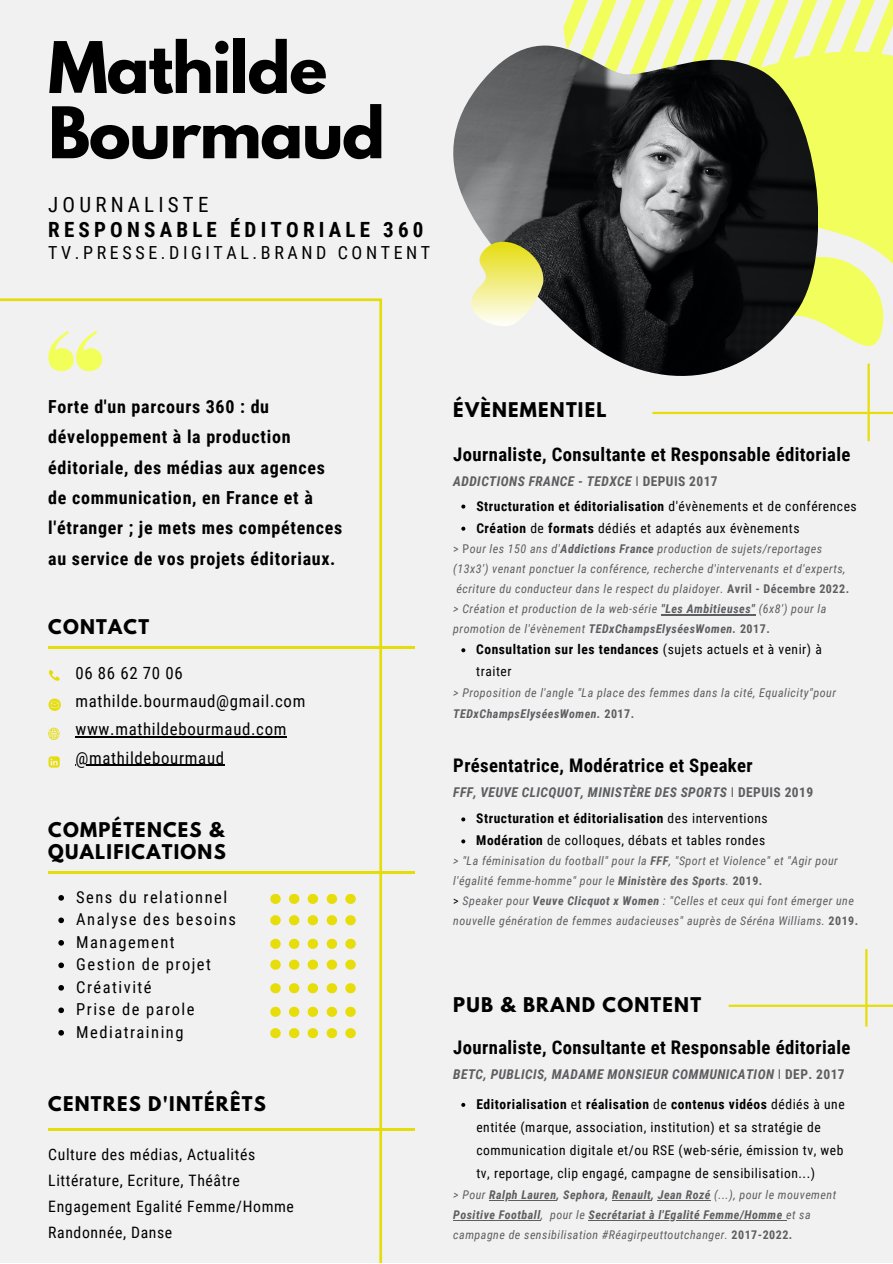
<style>
.page{position:relative;width:893px;height:1264px;background:#fff}
.page>*{position:absolute;margin:0;border:0;box-sizing:border-box;transform-origin:0 0}
.t1{font:700 63px/65.2px "League Spartan";letter-spacing:-.02em;color:#000}
.t2{font:700 21px "Roboto Condensed";letter-spacing:.2em;color:#010101}
.t3{font:21px "Roboto Condensed";letter-spacing:.2em;color:#010101}
.t4{font:700 18.75px "Roboto Condensed";letter-spacing:.02em;color:#010101}
.t5{font:700 18px/30.3px "Roboto Condensed";letter-spacing:.04em;color:#010101}
.t6{font:700 18px/21.3px "League Spartan";letter-spacing:.07em;color:#010101}
.t7{font:18px "Roboto Condensed";letter-spacing:.2em;color:#010101}
.t8{font:16.8px/28px "Roboto Condensed";letter-spacing:.04em;color:#010101}
.t9{font:16.5px/22.5px "Roboto Condensed";letter-spacing:.09em;color:#010101}
.t10{font:15.75px/25.8px "Roboto Condensed";letter-spacing:.04em;color:#010101}
.t11{font:13.5px/23px "Roboto Condensed";letter-spacing:.04em;color:#010101}
.t12{font:italic 700 13.5px/26.7px "Roboto Condensed";letter-spacing:.03em;color:#5d5e60}
.t13{font:700 13.5px/24.8px "Roboto Condensed";letter-spacing:.04em;color:#010101}
.t14{font:italic 12px/20.1px "Roboto Condensed";letter-spacing:.04em;color:#5d5e60}
.s1{font-style:italic;color:#5d5e60}
.s2{font-weight:400;color:#5d5e60}
.s3{color:#5d5e60}
.s4{font-weight:400}
.s5{font-weight:700}
.s6{font-style:normal}
.s7{font-weight:700;font-style:normal}
.s8{font-weight:400;font-style:normal}
.s9{font-style:normal;color:#010101}
.s10{font-weight:400;font-style:normal;color:#010101}
</style>
<div class="page">
<div style="left:0;top:0;width:892px;height:1262px;background:#f1f1f2"></div>
<svg style="left:538px;top:0;width:354px;height:220px;fill:#f1fe5c"></svg>
<svg style="left:817px;top:220px;width:75px;height:188px"></svg>
<hr style="left:0;top:301px;width:1px;height:961px;background:#e5dc0b">
<hr style="left:379px;top:301px;width:3px;height:961px;background:#e5dc0b">
<hr style="left:0;top:1263px;width:379px;height:1px;background:#e5dc0b">
<hr style="left:0;top:298px;width:379px;height:3px;background:#e5dc0b">
<hr style="left:75px;top:736px;width:212px;height:1px;background:#010101">
<hr style="left:75px;top:764px;width:150px;height:1px;background:#010101">
<hr style="left:48px;top:646px;width:367px;height:3px;background:#e5dc0b">
<hr style="left:48px;top:871px;width:367px;height:2px;background:#e5dc0b">
<hr style="left:48px;top:1127px;width:367px;height:3px;background:#e5dc0b">
<img style="left:453px;top:46px;width:364px;height:330px">
<svg style="left:471px;top:242px;width:72px;height:84px"></svg>
<svg style="left:48px;top:727px;width:11px;height:13px"></svg>
<svg style="left:49px;top:670px;width:11px;height:11px"></svg>
<svg style="left:48px;top:756px;width:12px;height:11px"></svg>
<svg style="left:48px;top:698px;width:13px;height:13px"></svg>
<svg style="left:461px;top:504px;width:4px;height:4px"></svg>
<svg style="left:461px;top:526px;width:4px;height:4px"></svg>
<svg style="left:461px;top:648px;width:4px;height:4px"></svg>
<hr style="left:661px;top:614px;width:94px;height:1px;background:#5d5e60">
<svg style="left:461px;top:817px;width:4px;height:4px"></svg>
<svg style="left:461px;top:839px;width:4px;height:4px"></svg>
<svg style="left:461px;top:1102px;width:4px;height:4px"></svg>
<hr style="left:489px;top:1199px;width:67px;height:1px;background:#5d5e60">
<hr style="left:612px;top:1199px;width:39px;height:1px;background:#5d5e60">
<hr style="left:658px;top:1199px;width:53px;height:1px;background:#5d5e60">
<hr style="left:453px;top:1219px;width:88px;height:1px;background:#5d5e60">
<hr style="left:588px;top:1219px;width:194px;height:1px;background:#5d5e60">
<svg style="left:58px;top:895px;width:6px;height:5px"></svg>
<svg style="left:58px;top:917px;width:6px;height:6px"></svg>
<svg style="left:58px;top:940px;width:6px;height:5px"></svg>
<svg style="left:58px;top:962px;width:6px;height:6px"></svg>
<svg style="left:58px;top:985px;width:6px;height:5px"></svg>
<svg style="left:58px;top:1007px;width:6px;height:6px"></svg>
<svg style="left:58px;top:1030px;width:6px;height:5px"></svg>
<svg style="left:270px;top:894px;width:11px;height:9px"></svg>
<svg style="left:289px;top:894px;width:10px;height:9px"></svg>
<svg style="left:307px;top:894px;width:11px;height:9px"></svg>
<svg style="left:326px;top:894px;width:11px;height:9px"></svg>
<svg style="left:345px;top:894px;width:11px;height:9px"></svg>
<svg style="left:270px;top:915px;width:11px;height:10px"></svg>
<svg style="left:289px;top:915px;width:10px;height:10px"></svg>
<svg style="left:307px;top:915px;width:11px;height:10px"></svg>
<svg style="left:326px;top:915px;width:11px;height:10px"></svg>
<svg style="left:345px;top:915px;width:11px;height:10px"></svg>
<svg style="left:270px;top:938px;width:11px;height:10px"></svg>
<svg style="left:289px;top:938px;width:10px;height:10px"></svg>
<svg style="left:307px;top:938px;width:11px;height:10px"></svg>
<svg style="left:326px;top:938px;width:11px;height:10px"></svg>
<svg style="left:345px;top:938px;width:11px;height:10px"></svg>
<svg style="left:270px;top:959px;width:11px;height:10px"></svg>
<svg style="left:289px;top:959px;width:10px;height:10px"></svg>
<svg style="left:307px;top:959px;width:11px;height:10px"></svg>
<svg style="left:326px;top:959px;width:11px;height:10px"></svg>
<svg style="left:345px;top:959px;width:11px;height:10px"></svg>
<svg style="left:270px;top:983px;width:11px;height:10px"></svg>
<svg style="left:289px;top:983px;width:10px;height:10px"></svg>
<svg style="left:307px;top:983px;width:11px;height:10px"></svg>
<svg style="left:326px;top:983px;width:11px;height:10px"></svg>
<svg style="left:345px;top:983px;width:11px;height:10px"></svg>
<svg style="left:270px;top:1006px;width:11px;height:10px"></svg>
<svg style="left:289px;top:1006px;width:10px;height:10px"></svg>
<svg style="left:307px;top:1006px;width:11px;height:10px"></svg>
<svg style="left:326px;top:1006px;width:11px;height:10px"></svg>
<svg style="left:345px;top:1006px;width:11px;height:10px"></svg>
<svg style="left:270px;top:1028px;width:11px;height:10px"></svg>
<svg style="left:289px;top:1028px;width:10px;height:10px"></svg>
<svg style="left:307px;top:1028px;width:11px;height:10px"></svg>
<svg style="left:326px;top:1028px;width:11px;height:10px"></svg>
<svg style="left:345px;top:1028px;width:11px;height:10px"></svg>
<hr style="left:652px;top:412px;width:240px;height:2px;background:#e6dd0a">
<hr style="left:728px;top:1004px;width:164px;height:2px;background:#e6dd0a">
<hr style="left:867px;top:363px;width:2px;height:78px;background:#e6dd0a">
<hr style="left:865px;top:949px;width:2px;height:77px;background:#e6dd0a">
<svg style="left:48px;top:331px;width:54px;height:40px"></svg>
<h1 class="t1" style="left:48px;top:43px;width:338px">Mathilde<br>Bourmaud</h1>
<h2 class="t3" style="left:48px;top:192px;width:162px">JOURNALISTE</h2>
<h2 class="t2" style="left:48px;top:217px;width:376px">RESPONSABLE ÉDITORIALE 360</h2>
<h3 class="t7" style="left:48px;top:242px;width:383px">TV.PRESSE.DIGITAL.BRAND CONTENT</h3>
<h3 class="t5" style="left:48px;top:391px;width:295px">Forte d'un parcours 360 : du développement à la production éditoriale, des médias aux agences de communication, en France et à l'étranger ; je mets mes compétences au service de vos projets éditoriaux.</h3>
<h3 class="t6" style="left:48px;top:618px;width:102px">CONTACT</h3>
<h3 class="t8" style="left:75px;top:659px;width:231px">06 86 62 70 06 mathilde.bourmaud@gmail.com www.mathildebourmaud.com @mathildebourmaud</h3>
<h3 class="t6" style="left:48px;top:821px;width:179px">COMPÉTENCES &amp;<br>QUALIFICATIONS</h3>
<h3 class="t9" style="left:76px;top:886px;width:161px">Sens du relationnel<br>Analyse des besoins<br>Management<br>Gestion de projet<br>Créativité<br>Prise de parole<br>Mediatraining</h3>
<h3 class="t6" style="left:48px;top:1095px;width:219px">CENTRES D'INTÉRÊTS</h3>
<h3 class="t10" style="left:48px;top:1142px;width:247px">Culture des médias, Actualités<br>Littérature, Ecriture, Théâtre<br>Engagement Egalité Femme/Homme<br>Randonnée, Danse</h3>
<h3 class="t6" style="left:453px;top:401px;width:155px">ÉVÈNEMENTIEL</h3>
<h3 class="t4" style="left:453px;top:444px;width:398px">Journaliste, Consultante et Responsable éditoriale</h3>
<p class="t13" style="left:476px;top:469px;width:382px;text-indent:-23px"><span class="s1">ADDICTIONS FRANCE - TEDXCE</span> <span class="s2">I</span> <span class="s3">DEPUIS 2017<br></span>Structuration et éditorialisation <span class="s4">d'évènements et de conférences</span></p>
<p class="t11" style="left:476px;top:516px;width:325px"><span class="s5">Création</span> de <span class="s5">formats</span> dédiés et adaptés aux évènements</p>
<p class="t14" style="left:453px;top:538px;width:397px"><span class="s6">&gt; P</span>our les 150 ans d'<span class="s5">Addictions France</span> production de sujets/reportages (13x3') venant ponctuer la conférence, recherche d'intervenants et d'experts, écriture du conducteur dans le respect du plaidoyer. <span class="s7">Avril - Décembre 2022. </span>&gt; Création et production de la web-série <span class="s5">"Les Ambitieuses"</span> (6x8') pour la promotion de l'évènement <span class="s5">TEDxChampsElyséesWomen.</span> <span class="s7">2017.</span></p>
<p class="t11" style="left:476px;top:638px;width:347px;line-height:22px"><span class="s5">Consultation sur les tendances</span> (sujets actuels et à venir) à traiter</p>
<p class="t14" style="left:453px;top:683px;width:384px">&gt; Proposition de l'angle "La place des femmes dans la cité, Equalicity"pour<br><span class="s5">TEDxChampsElyséesWomen.</span> <span class="s7">2017.</span></p>
<h3 class="t4" style="left:453px;top:754px;width:301px">Présentatrice, Modératrice et Speaker</h3>
<p class="t12" style="left:476px;top:778px;width:338px;text-indent:-23px">FFF, VEUVE CLICQUOT, MINISTÈRE DES SPORTS <span class="s8">I</span> <span class="s6">DEPUIS 2019<br></span><span class="s9">Structuration et éditorialisation</span> <span class="s10">des interventions</span></p>
<p class="t11" style="left:476px;top:829px;width:290px"><span class="s5">Modération</span> de colloques, débats et tables rondes</p>
<p class="t14" style="left:453px;top:851px;width:406px">&gt; "La féminisation du football" pour la <span class="s5">FFF</span>, "Sport et Violence" et "Agir pour l'égalité femme-homme" pour le <span class="s5">Ministère des Sports</span>. <span class="s7">2019.<br></span><span class="s9">&gt;</span> Speaker pour <span class="s5">Veuve Clicquot x Women</span> : "Celles et ceux qui font émerger une nouvelle génération de femmes audacieuses" auprès de Séréna Williams. <span class="s7">2019.</span></p>
<h3 class="t6" style="left:453px;top:995px;width:249px">PUB &amp; BRAND CONTENT</h3>
<h3 class="t4" style="left:453px;top:1036px;width:398px">Journaliste, Consultante et Responsable éditoriale</h3>
<p class="t12" style="left:453px;top:1061px;width:393px">BETC, PUBLICIS, MADAME MONSIEUR COMMUNICATION <span class="s8">I</span> <span class="s6">DEP. 2017</span></p>
<p class="t11" style="left:476px;top:1092px;width:370px"><span class="s5">Editorialisation</span> et <span class="s5">réalisation</span> de <span class="s5">contenus vidéos</span> dédiés à une entitée (marque, association, institution) et sa stratégie de communication digitale et/ou RSE (web-série, émission tv, web tv, reportage, clip engagé, campagne de sensibilisation...)</p>
<p class="t14" style="left:453px;top:1184px;width:384px">&gt; Pour <span class="s5">Ralph Lauren, Sephora, Renault, Jean Rozé</span> (...), pour le mouvement<br><span class="s5">Positive Football</span>, pour le <span class="s5">Secrétariat à l'Egalité Femme/Homme</span> et sa campagne de sensibilisation #Réagirpeuttoutchanger. <span class="s7">2017-2022.</span></p>
</div>
